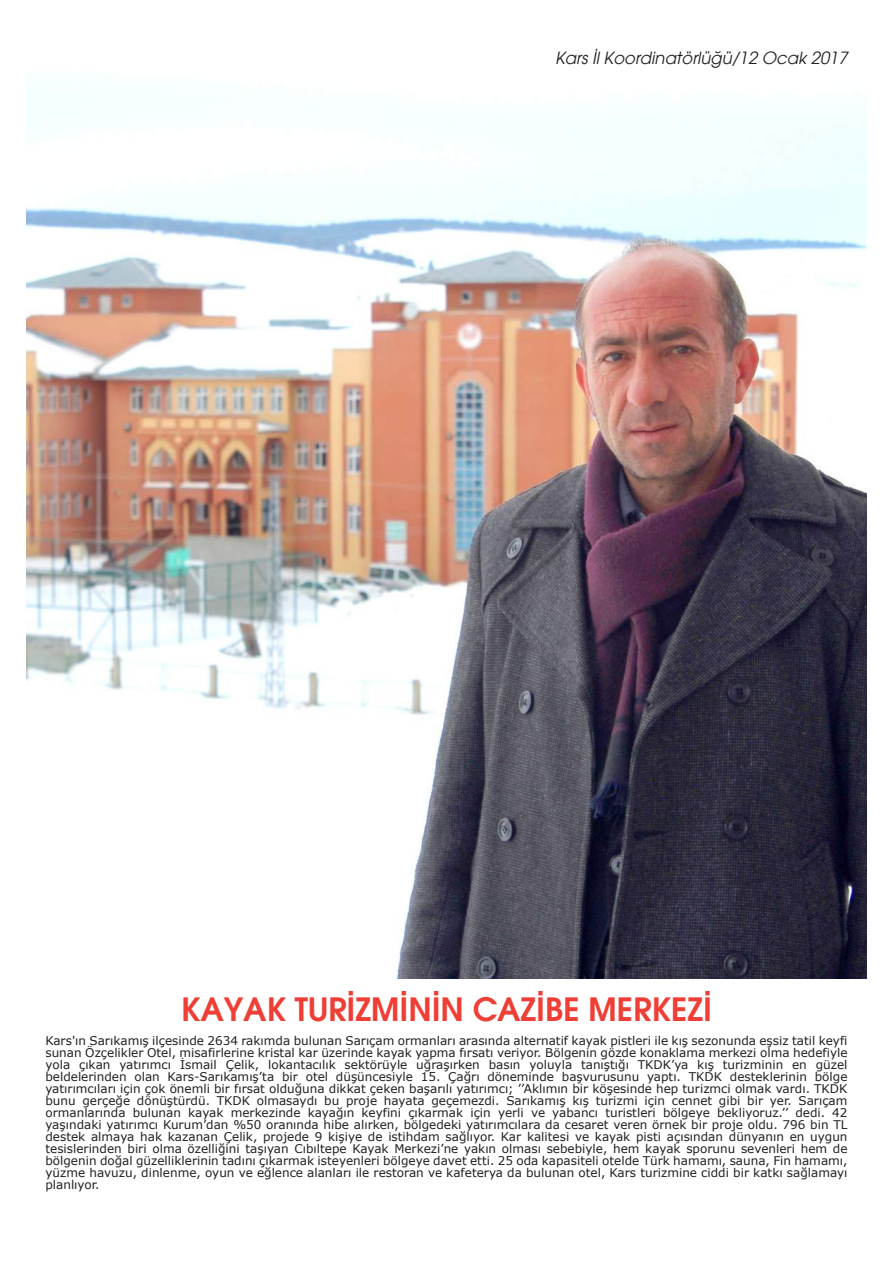
<style>
.page{position:relative;width:893px;height:1263px;background:#fff}
.page>*{position:absolute;margin:0;border:0;box-sizing:border-box;transform-origin:0 0}
.t1{font:600 31.5px "Avant Garde";color:#ee3e35}
.t2{font:italic 16.5px "Avant Garde";color:#231f20}
.t3{font:12px/12px "Verdana";color:#231f20;text-align:justify}
</style>
<div class="page">
<img style="left:26px;top:83px;width:840px;height:895px">
<h2 class="t2" style="left:555px;top:48px;width:294px">Kars İl Koordinatörlüğü/12 Ocak 2017</h2>
<h1 class="t1" style="left:181px;top:988px;width:533px">KAYAK TURİZMİNİN CAZİBE MERKEZİ</h1>
<p class="t3" style="left:45px;top:1035px;width:804px">Kars'ın Sarıkamış ilçesinde 2634 rakımda bulunan Sarıçam ormanları arasında alternatif kayak pistleri ile kış sezonunda eşsiz tatil keyfi sunan Özçelikler Otel, misafirlerine kristal kar üzerinde kayak yapma fırsatı veriyor. Bölgenin gözde konaklama merkezi olma hedefiyle yola çıkan yatırımcı İsmail Çelik, lokantacılık sektörüyle uğraşırken basın yoluyla tanıştığı TKDK’ya kış turizminin en güzel beldelerinden olan Kars-Sarıkamış’ta bir otel düşüncesiyle 15. Çağrı döneminde başvurusunu yaptı. TKDK desteklerinin bölge yatırımcıları için çok önemli bir fırsat olduğuna dikkat çeken başarılı yatırımcı; ’’Aklımın bir köşesinde hep turizmci olmak vardı. TKDK bunu gerçeğe dönüştürdü. TKDK olmasaydı bu proje hayata geçemezdi. Sarıkamış kış turizmi için cennet gibi bir yer. Sarıçam ormanlarında bulunan kayak merkezinde kayağın keyfini çıkarmak için yerli ve yabancı turistleri bölgeye bekliyoruz.’’ dedi. 42 yaşındaki yatırımcı Kurum’dan %50 oranında hibe alırken, bölgedeki yatırımcılara da cesaret veren örnek bir proje oldu. 796 bin TL destek almaya hak kazanan Çelik, projede 9 kişiye de istihdam sağlıyor. Kar kalitesi ve kayak pisti açısından dünyanın en uygun tesislerinden biri olma özelliğini taşıyan Cıbıltepe Kayak Merkezi’ne yakın olması sebebiyle, hem kayak sporunu sevenleri hem de bölgenin doğal güzelliklerinin tadını çıkarmak isteyenleri bölgeye davet etti. 25 oda kapasiteli otelde Türk hamamı, sauna, Fin hamamı, yüzme havuzu, dinlenme, oyun ve eğlence alanları ile restoran ve kafeterya da bulunan otel, Kars turizmine ciddi bir katkı sağlamayı planlıyor.</p>
</div>
